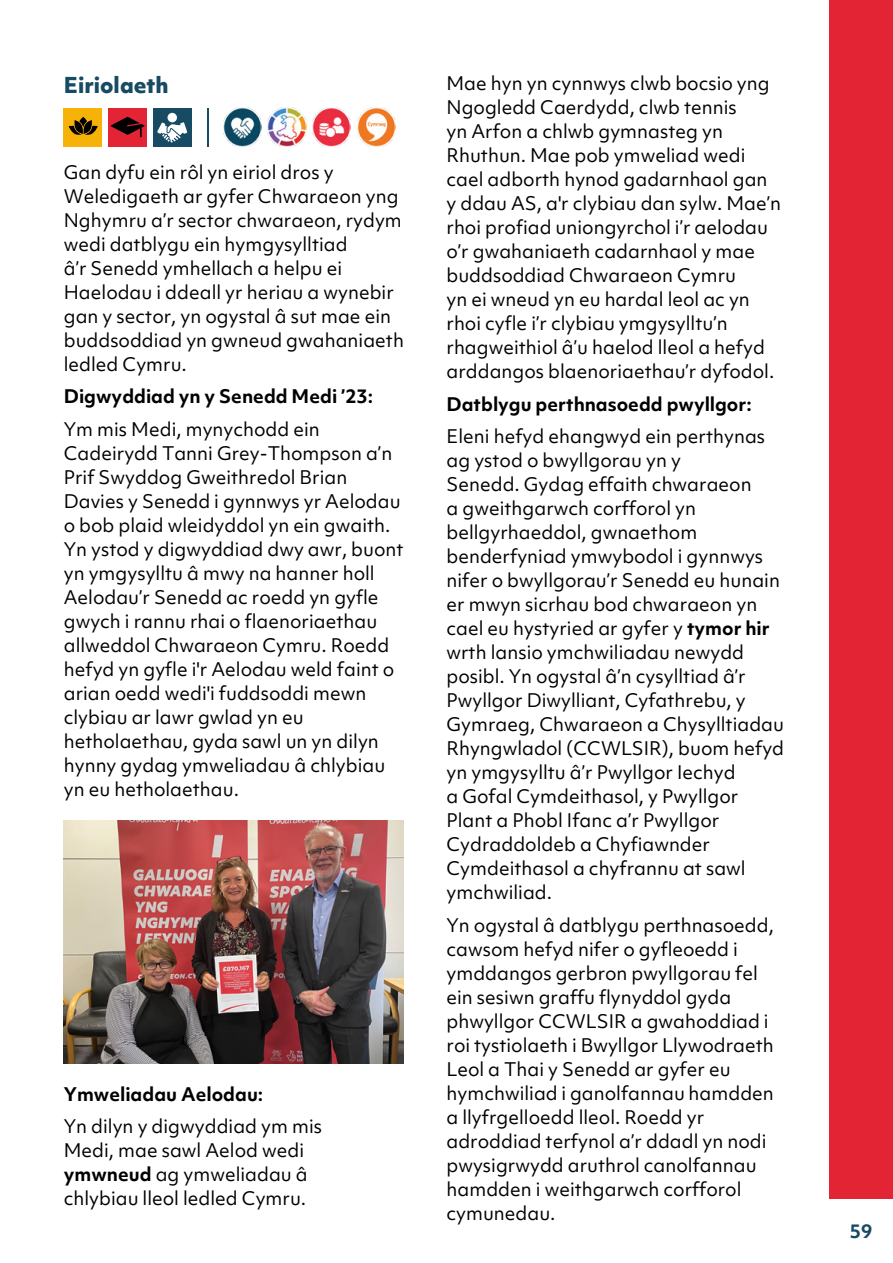
<style>
.page{position:relative;width:893px;height:1263px;background:#fff}
.page>*{position:absolute;margin:0;border:0;box-sizing:border-box;transform-origin:0 0}
.Subheading2_2024_H4{font:800 21px "Objektiv Mk 1";color:#164b63}
.BodyCopy2024{font:18px/24px "Objektiv Mk 1";color:#000}
.t1{font:700 18px "Objektiv Mk 1";color:#000}
.t2{font:700 18px "Objektiv Mk 1";color:#164b63}
.s1{font-weight:700}
</style>
<div class="page">
<div style="left:829px;top:0;width:64px;height:1199px;background:#e32434"></div>
<div style="left:64px;top:108px;width:38px;height:38px;background:#f6b207"></div>
<svg style="left:69px;top:117px;width:29px;height:18px"></svg>
<div style="left:108px;top:108px;width:38px;height:38px;background:#e32434"></div>
<svg style="left:111px;top:117px;width:34px;height:20px"></svg>
<div style="left:153px;top:108px;width:39px;height:38px;background:#164b63"></div>
<svg style="left:157px;top:122px;width:30px;height:21px"></svg>
<div style="left:167px;top:113px;width:10px;height:9px;background:#fff;border-radius:50%"></div>
<hr style="left:207px;top:108px;width:2px;height:38px;background:#164b63">
<img style="left:223px;top:108px;width:39px;height:38px">
<img style="left:268px;top:108px;width:38px;height:38px">
<img style="left:312px;top:108px;width:39px;height:38px">
<img style="left:357px;top:108px;width:38px;height:38px">
<img style="left:64px;top:820px;width:340px;height:244px">
<h4 class="Subheading2_2024_H4" style="left:64px;top:69px;width:106px">Eiriolaeth</h4>
<p class="BodyCopy2024" style="left:64px;top:160px;width:342px">Gan dyfu ein rôl yn eiriol dros y<br>Weledigaeth ar gyfer Chwaraeon yng<br>Nghymru a’r sector chwaraeon, rydym wedi datblygu ein hymgysylltiad<br>â’r Senedd ymhellach a helpu ei<br>Haelodau i ddeall yr heriau a wynebir gan y sector, yn ogystal â sut mae ein buddsoddiad yn gwneud gwahaniaeth ledled Cymru.</p>
<h5 class="t1" style="left:64px;top:384px;width:311px">Digwyddiad yn y Senedd Medi ’23:</h5>
<p class="BodyCopy2024" style="left:64px;top:417px;width:341px">Ym mis Medi, mynychodd ein<br>Cadeirydd Tanni Grey-Thompson a’n<br>Prif Swyddog Gweithredol Brian<br>Davies y Senedd i gynnwys yr Aelodau o bob plaid wleidyddol yn ein gwaith.<br>Yn ystod y digwyddiad dwy awr, buont yn ymgysylltu â mwy na hanner holl<br>Aelodau’r Senedd ac roedd yn gyfle gwych i rannu rhai o flaenoriaethau allweddol Chwaraeon Cymru. Roedd hefyd yn gyfle i'r Aelodau weld faint o arian oedd wedi'i fuddsoddi mewn clybiau ar lawr gwlad yn eu hetholaethau, gyda sawl un yn dilyn hynny gydag ymweliadau â chlybiau yn eu hetholaethau.</p>
<h5 class="t1" style="left:64px;top:1081px;width:201px">Ymweliadau Aelodau:</h5>
<p class="BodyCopy2024" style="left:64px;top:1114px;width:260px">Yn dilyn y digwyddiad ym mis<br>Medi, mae sawl Aelod wedi <span class="s1">ymwneud</span> ag ymweliadau â chlybiau lleol ledled Cymru.</p>
<p class="BodyCopy2024" style="left:446px;top:71px;width:336px">Mae hyn yn cynnwys clwb bocsio yng Ngogledd Caerdydd, clwb tennis<br>yn Arfon a chlwb gymnasteg yn Rhuthun. Mae pob ymweliad wedi cael adborth hynod gadarnhaol gan y ddau AS, a'r clybiau dan sylw. Mae’n rhoi profiad uniongyrchol i’r aelodau o’r gwahaniaeth cadarnhaol y mae buddsoddiad Chwaraeon Cymru<br>yn ei wneud yn eu hardal leol ac yn rhoi cyfle i’r clybiau ymgysylltu’n rhagweithiol â’u haelod lleol a hefyd arddangos blaenoriaethau’r dyfodol.</p>
<h5 class="t1" style="left:446px;top:391px;width:307px">Datblygu perthnasoedd pwyllgor:</h5>
<p class="BodyCopy2024" style="left:446px;top:424px;width:339px">Eleni hefyd ehangwyd ein perthynas ag ystod o bwyllgorau yn y<br>Senedd. Gydag effaith chwaraeon<br>a gweithgarwch corfforol yn bellgyrhaeddol, gwnaethom benderfyniad ymwybodol i gynnwys nifer o bwyllgorau’r Senedd eu hunain er mwyn sicrhau bod chwaraeon yn cael eu hystyried ar gyfer y <span class="s1">tymor hir </span>wrth lansio ymchwiliadau newydd posibl. Yn ogystal â’n cysylltiad â’r<br>Pwyllgor Diwylliant, Cyfathrebu, y<br>Gymraeg, Chwaraeon a Chysylltiadau<br>Rhyngwladol (CCWLSIR), buom hefyd yn ymgysylltu â’r Pwyllgor Iechyd<br>a Gofal Cymdeithasol, y Pwyllgor<br>Plant a Phobl Ifanc a’r Pwyllgor<br>Cydraddoldeb a Chyfiawnder<br>Cymdeithasol a chyfrannu at sawl ymchwiliad.</p>
<p class="BodyCopy2024" style="left:446px;top:913px;width:329px">Yn ogystal â datblygu perthnasoedd, cawsom hefyd nifer o gyfleoedd i ymddangos gerbron pwyllgorau fel ein sesiwn graffu flynyddol gyda phwyllgor CCWLSIR a gwahoddiad i roi tystiolaeth i Bwyllgor Llywodraeth<br>Leol a Thai y Senedd ar gyfer eu hymchwiliad i ganolfannau hamdden a llyfrgelloedd lleol. Roedd yr adroddiad terfynol a’r ddadl yn nodi pwysigrwydd aruthrol canolfannau hamdden i weithgarwch corfforol cymunedau.</p>
<p class="t2" style="left:850px;top:1218px;width:24px">59</p>
</div>
